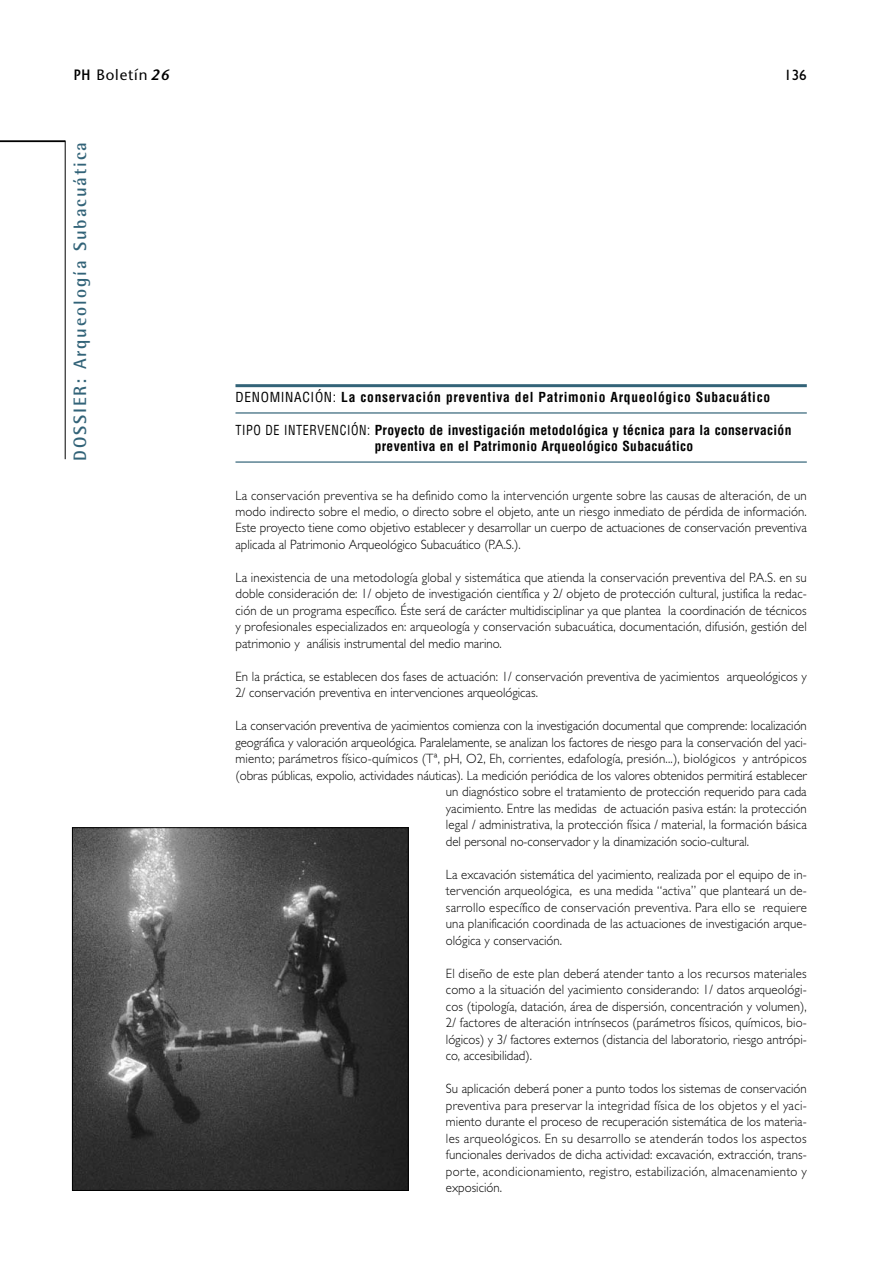
<style>
.page{position:relative;width:893px;height:1263px;background:#fff}
.page>*{position:absolute;margin:0;border:0;box-sizing:border-box;transform-origin:0 0}
.t1{font:700 18px "Rotis Semi Sans";letter-spacing:.105em;color:#326378}
.t2{font:15px "Stone Sans";letter-spacing:.055em;color:#000}
.t3{font:15px "Gill Sans";color:#000}
.t4{font:300 13.5px/16.5px "Gill Sans";color:#000;text-align:justify;scale:.95 1}
.t5{font:700 condensed 13.5px/16.2px "Helvetica";letter-spacing:.025em;color:#000}
.t6{font:300 13.5px "Gill Sans";letter-spacing:.02em;color:#000;scale:.95 1}
.t7{font:700 condensed 13.5px "Helvetica";letter-spacing:.05em;color:#000}
.s1{font-weight:600}
.s2{font-weight:600;font-style:italic}
.s3{font-weight:400}
</style>
<div class="page">
<hr style="left:0;top:140px;width:65px;height:2px;background:#000">
<hr style="left:65px;top:141px;width:1px;height:318px;background:#000">
<hr style="left:235px;top:384px;width:571px;height:3px;background:#326378">
<hr style="left:235px;top:412px;width:571px;height:2px;background:#5b8293">
<hr style="left:235px;top:461px;width:571px;height:2px;background:#5b8293">
<img style="left:74px;top:830px;width:332px;height:359px">
<div style="left:72px;top:828px;width:336px;height:363px;border:1px solid #000"></div>
<p class="t2" style="left:74px;top:69px;width:97px"><span class="s1">PH</span> Boletín <span class="s2">26</span></p>
<p class="t3" style="left:784px;top:69px;width:24px">136</p>
<h1 class="t1" style="left:73px;top:461px;width:321px;rotate:-90deg">DOSSIER: Arqueología Subacuática</h1>
<p class="t7" style="left:235px;top:392px;width:536px"><span class="s3">DENOMINACIÓN:</span> La conservación preventiva del Patrimonio Arqueológico Subacuático</p>
<p class="t5" style="left:375px;top:424px;width:418px;text-indent:-139px"><span class="s3">TIPO DE INTERVENCIÓN:</span> Proyecto de investigación metodológica y técnica para la conservación preventiva en el Patrimonio Arqueológico Subacuático</p>
<p class="t4" style="left:235px;top:488px;width:603px">La conservación preventiva se ha definido como la intervención urgente sobre las causas de alteración, de un modo indirecto sobre el medio, o directo sobre el objeto, ante un riesgo inmediato de pérdida de información.<br>Este proyecto tiene como objetivo establecer y desarrollar un cuerpo de actuaciones de conservación preventiva aplicada al Patrimonio Arqueológico Subacuático (P.A.S.).</p>
<p class="t4" style="left:235px;top:571px;width:603px">La inexistencia de una metodología global y sistemática que atienda la conservación preventiva del P.A.S. en su doble consideración de: 1/ objeto de investigación científica y 2/ objeto de protección cultural, justifica la redac&shy;ción de un programa específico. Éste será de carácter multidisciplinar ya que plantea la coordinación de técnicos y profesionales especializados en: arqueología y conservación subacuática, documentación, difusión, gestión del patrimonio y análisis instrumental del medio marino.</p>
<p class="t4" style="left:235px;top:670px;width:603px">En la práctica, se establecen dos fases de actuación: 1/ conservación preventiva de yacimientos arqueológicos y<br>2/ conservación preventiva en intervenciones arqueológicas.</p>
<p class="t4" style="left:235px;top:719px;width:603px">La conservación preventiva de yacimientos comienza con la investigación documental que comprende: localización</p>
<p class="t4" style="left:235px;top:736px;width:603px">geográfica y valoración arqueológica. Paralelamente, se analizan los factores de riesgo para la conservación del yaci-</p>
<p class="t6" style="left:235px;top:754px;width:603px">miento; parámetros físico-químicos (Tª, pH, O2, Eh, corrientes, edafología, presión...), biológicos y antrópicos</p>
<p class="t4" style="left:235px;top:769px;width:603px">(obras públicas, expolio, actividades náuticas). La medición periódica de los valores obtenidos permitirá establecer</p>
<p class="t4" style="left:446px;top:785px;width:381px">un diagnóstico sobre el tratamiento de protección requerido para cada</p>
<p class="t4" style="left:446px;top:802px;width:381px">yacimiento. Entre las medidas de actuación pasiva están: la protección</p>
<p class="t4" style="left:446px;top:818px;width:381px">legal / administrativa, la protección física / material, la formación básica</p>
<p class="t4" style="left:446px;top:835px;width:321px">del personal no-conservador y la dinamización socio-cultural.</p>
<p class="t4" style="left:446px;top:868px;width:381px">La excavación sistemática del yacimiento, realizada por el equipo de in&shy;tervención arqueológica, es una medida “activa” que planteará un de&shy;sarrollo específico de conservación preventiva. Para ello se requiere una planificación coordinada de las actuaciones de investigación arque&shy;ológica y conservación.</p>
<p class="t4" style="left:446px;top:967px;width:381px">El diseño de este plan deberá atender tanto a los recursos materiales como a la situación del yacimiento considerando: 1/ datos arqueológi&shy;cos (tipología, datación, área de dispersión, concentración y volumen), 2/ factores de alteración intrínsecos (parámetros físicos, químicos, bio&shy;lógicos) y 3/ factores externos (distancia del laboratorio, riesgo antrópi&shy;co, accesibilidad).</p>
<p class="t4" style="left:446px;top:1082px;width:381px">Su aplicación deberá poner a punto todos los sistemas de conservación preventiva para preservar la integridad física de los objetos y el yaci&shy;miento durante el proceso de recuperación sistemática de los materia&shy;les arqueológicos. En su desarrollo se atenderán todos los aspectos funcionales derivados de dicha actividad: excavación, extracción, trans&shy;porte, acondicionamiento, registro, estabilización, almacenamiento y exposición.</p>
</div>
